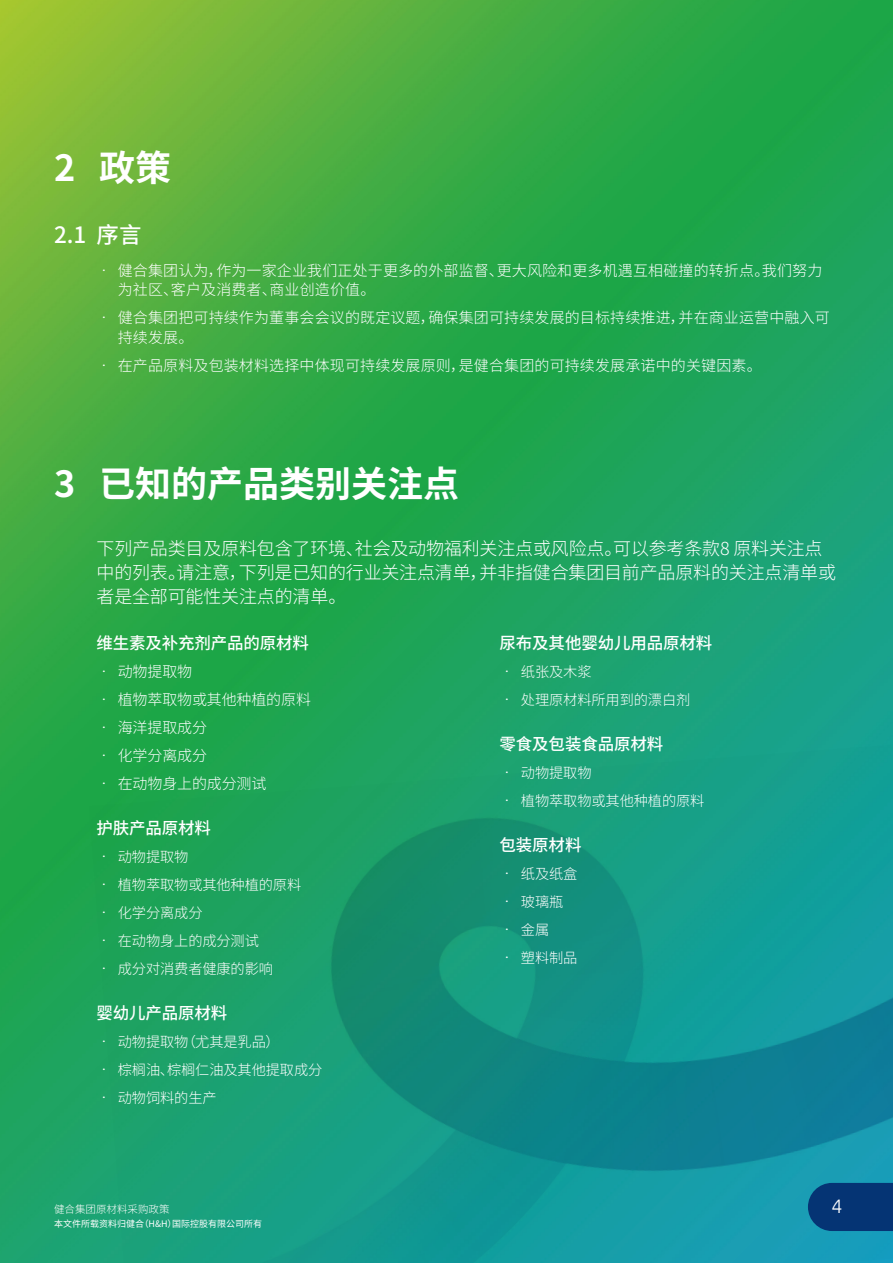
<style>
.page{position:relative;width:893px;height:1263px;background:#fff}
.page>*{position:absolute;margin:0;border:0;box-sizing:border-box;transform-origin:0 0}
.HEADING{font:700 36px "Noto Sans CJ Ksc";color:#fff}
.Article_Heading{font:500 22.5px "Noto Sans CJ Ksc";color:#fff}
.t1{font:300 19.5px "Ubuntu";color:#fff}
.BODY{font:300 18px/24px "Noto Sans CJ Ksc";letter-spacing:-.01em;color:#fff}
.BODY-2{font:500 16.5px "Noto Sans CJ Ksc";letter-spacing:-.01em;color:#fff}
.BODY-3{font:300 15px/19.5px "Noto Sans CJ Ksc";letter-spacing:.01em;color:#fff}
.BODY-4{font:300 15px "Noto Sans CJ Ksc";letter-spacing:-.01em;color:#fff}
.BODY-5{font:300 14.25px "Noto Sans CJ Ksc";letter-spacing:-.01em;color:#fff}
.t2{font:300 10.5px "Noto Sans CJ Ksc";color:#fff}
.t3{font:9px "Noto Sans CJ Ksc";color:#fff}
.s1{font-size:15px}
</style>
<div class="page">
<img style="left:0;top:0;width:893px;height:1263px">
<img style="left:89px;top:744px;width:804px;height:519px">
<div style="left:808px;top:1183px;width:85px;height:48px;background:#053474"></div>
<p class="HEADING" style="left:54px;top:148px;width:118px">2 政策</p>
<p class="Article_Heading" style="left:54px;top:222px;width:89px">2.1 序言</p>
<p class="BODY-3" style="left:118px;top:261px;width:706px;text-indent:-21px">• 健合集团认为，作为一家企业我们正处于更多的外部监督、更大风险和更多机遇互相碰撞的转折点。我们努力为社区、客户及消费者、商业创造价值。</p>
<p class="BODY-3" style="left:118px;top:308px;width:714px;text-indent:-21px">• 健合集团把可持续作为董事会会议的既定议题，确保集团可持续发展的目标持续推进，并在商业运营中融入可持续发展。</p>
<p class="BODY-3" style="left:97px;top:356px;width:667px">• 在产品原料及包装材料选择中体现可持续发展原则，是健合集团的可持续发展承诺中的关键因素。</p>
<p class="HEADING" style="left:54px;top:463px;width:406px">3 已知的产品类别关注点</p>
<p class="BODY" style="left:97px;top:537px;width:741px">下列产品类目及原料包含了环境、社会及动物福利关注点或风险点。可以参考条款8 原料关注点中的列表。请注意，下列是已知的行业关注点清单，并非指健合集团目前产品原料的关注点清单或者是全部可能性关注点的清单。</p>
<p class="BODY-2" style="left:97px;top:633px;width:214px">维生素及补充剂产品的原材料</p>
<p class="BODY-3" style="left:97px;top:662px;width:97px">• 动物提取物</p>
<p class="BODY-4" style="left:97px;top:691px;width:216px">• 植物萃取物或其他种植的原料</p>
<p class="BODY-3" style="left:97px;top:718px;width:112px">• 海洋提取成分</p>
<p class="BODY-3" style="left:97px;top:746px;width:112px">• 化学分离成分</p>
<p class="BODY-4" style="left:97px;top:775px;width:171px">• 在动物身上的成分测试</p>
<p class="BODY-2" style="left:97px;top:819px;width:116px">护肤产品原材料</p>
<p class="BODY-5" style="left:97px;top:849px;width:93px"><span class="s1">•</span> 动物提取物</p>
<p class="BODY-5" style="left:97px;top:877px;width:206px"><span class="s1">•</span> 植物萃取物或其他种植的原料</p>
<p class="BODY-5" style="left:97px;top:905px;width:108px"><span class="s1">•</span> 化学分离成分</p>
<p class="BODY-5" style="left:97px;top:933px;width:164px"><span class="s1">•</span> 在动物身上的成分测试</p>
<p class="BODY-5" style="left:97px;top:961px;width:178px"><span class="s1">•</span> 成分对消费者健康的影响</p>
<p class="BODY-2" style="left:97px;top:1004px;width:132px">婴幼儿产品原材料</p>
<p class="BODY-5" style="left:97px;top:1034px;width:185px"><span class="s1">•</span> 动物提取物（尤其是乳品）</p>
<p class="BODY-5" style="left:97px;top:1062px;width:227px"><span class="s1">•</span> 棕榈油、棕榈仁油及其他提取成分</p>
<p class="BODY-5" style="left:97px;top:1090px;width:122px"><span class="s1">•</span> 动物饲料的生产</p>
<p class="BODY-2" style="left:500px;top:633px;width:214px">尿布及其他婴幼儿用品原材料</p>
<p class="BODY-5" style="left:500px;top:663px;width:93px"><span class="s1">•</span> 纸张及木浆</p>
<p class="BODY-5" style="left:500px;top:691px;width:192px"><span class="s1">•</span> 处理原材料所用到的漂白剂</p>
<p class="BODY-2" style="left:500px;top:734px;width:165px">零食及包装食品原材料</p>
<p class="BODY-5" style="left:500px;top:765px;width:93px"><span class="s1">•</span> 动物提取物</p>
<p class="BODY-5" style="left:500px;top:793px;width:206px"><span class="s1">•</span> 植物萃取物或其他种植的原料</p>
<p class="BODY-2" style="left:500px;top:836px;width:83px">包装原材料</p>
<p class="BODY-5" style="left:500px;top:866px;width:79px"><span class="s1">•</span> 纸及纸盒</p>
<p class="BODY-5" style="left:500px;top:894px;width:65px"><span class="s1">•</span> 玻璃瓶</p>
<p class="BODY-5" style="left:500px;top:922px;width:51px"><span class="s1">•</span> 金属</p>
<p class="BODY-5" style="left:500px;top:950px;width:79px"><span class="s1">•</span> 塑料制品</p>
<p class="t2" style="left:54px;top:1203px;width:117px">健合集团原材料采购政策</p>
<p class="t1" style="left:832px;top:1194px;width:12px">4</p>
<p class="t3" style="left:54px;top:1219px;width:210px">本文件所载资料归健合（H&amp;H）国际控股有限公司所有</p>
</div>
